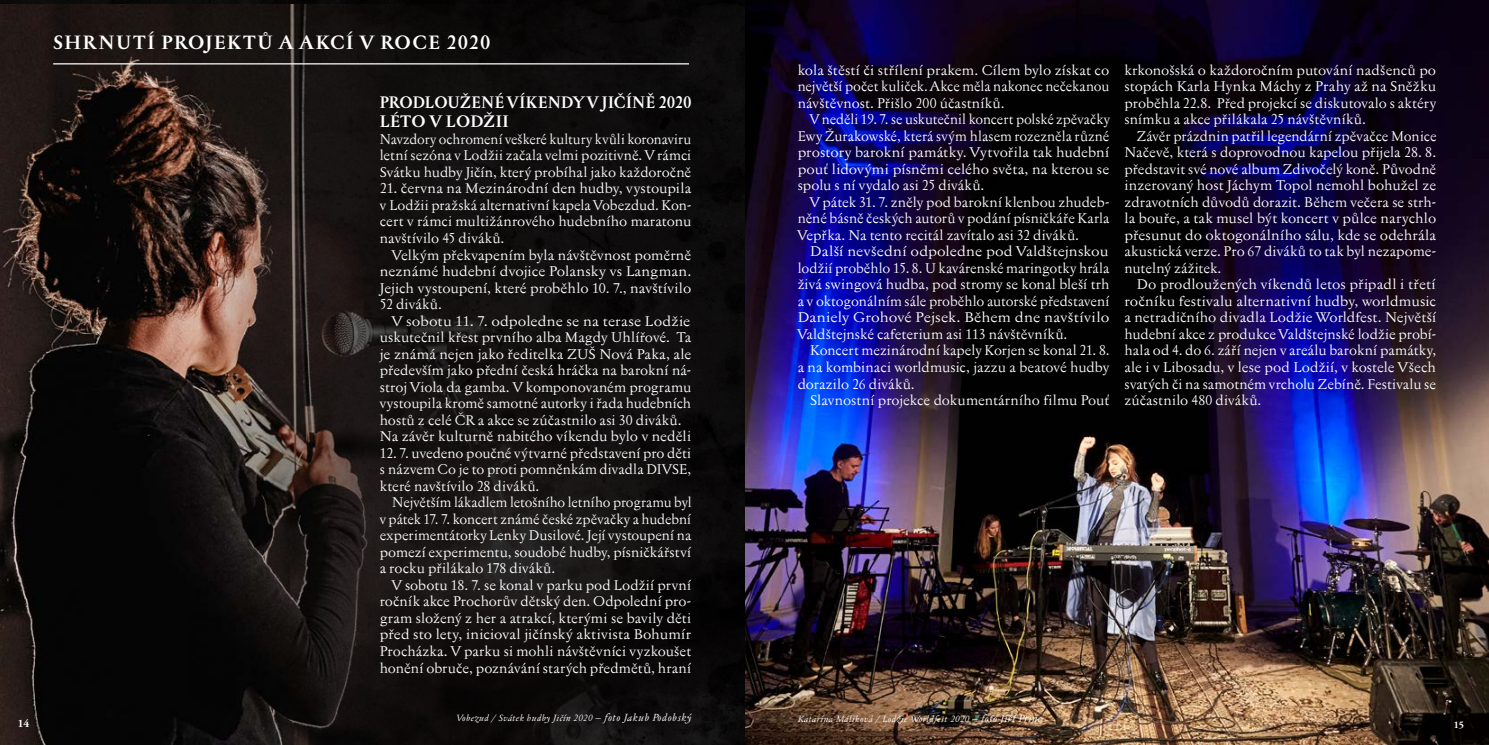
<style>
.page{position:relative;width:1489px;height:745px;background:#fff}
.page>*{position:absolute;margin:0;border:0;box-sizing:border-box;transform-origin:0 0}
.t1{font:700 18.75px "Jannon Text CE";letter-spacing:.085em;color:#fff}
.t2{font:700 16.25px/19.5px "Jannon Text CE";letter-spacing:.025em;color:#fff;scale:.94 1}
.t3{font:13.75px/16.5px "Jannon Text CE";color:#fff;text-align:justify}
.t4{font:13.75px/16.5px "Jannon Text CE";color:#fff;scale:1.06 1}
.t5{font:13.75px/16.5px "Jannon Text CE";color:#fff;text-align:justify;scale:.96 1}
.t6{font:13.75px/16.5px "Jannon Text CE";color:#fff;text-align:justify;scale:.95 1}
.t7{font:700 11.25px "Adobe Garamond Pro";color:#fff}
.t8{font:700 10px "Adobe Garamond Pro";color:#fff}
.t9{font:italic 8.75px "Jannon Text CE";letter-spacing:.05em;color:#fff}
.s1{font-size:10px}
</style>
<div class="page">
<img style="left:0;top:5px;width:745px;height:739px">
<hr style="left:53px;top:63px;width:636px;height:1px;background:#fff">
<img style="left:745px;top:0;width:743px;height:744px">
<h1 class="t1" style="left:53px;top:32px;width:438px">SHRNUTÍ PROJEKTŮ A AKCÍ V ROCE 2020</h1>
<p class="t2" style="left:380px;top:93px;width:333px">PRODLOUŽENÉ VÍKENDY V JIČÍNĚ 2020<br>LÉTO V LODŽII</p>
<p class="t6" style="left:380px;top:131px;width:329px">Navzdory ochromení veškeré kultury kvůli koronaviru letní sezóna v Lodžii začala velmi pozitivně. V rámci Svátku hudby Jičín, který probíhal jako každoročně</p>
<p class="t3" style="left:380px;top:181px;width:313px">21. června na Mezinárodní den hudby, vystoupila v Lodžii pražská alternativní kapela Vobezdud. Kon&shy;cert v rámci multižánrového hudebního maratonu navštívilo 45 diváků.</p>
<p class="t3" style="left:380px;top:247px;width:313px;text-indent:13px">Velkým překvapením byla návštěvnost poměrně neznámé hudební dvojice Polansky vs Langman.<br>Jejich vystoupení, které proběhlo 10. 7., navštívilo 52 diváků.</p>
<p class="t4" style="left:380px;top:313px;width:295px;text-indent:13px">V sobotu 11. 7. odpoledne se na terase Lodžie uskutečnil křest prvního alba Magdy Uhlířové. Ta je známá nejen jako ředitelka ZUŠ Nová Paka, ale především jako přední česká hráčka na barokní ná&shy;stroj Viola da gamba. V komponovaném programu vystoupila kromě samotné autorky i řada hudebních hostů z celé ČR a akce se zúčastnilo asi 30 diváků.<br>Na závěr kulturně nabitého víkendu bylo v neděli</p>
<p class="t3" style="left:380px;top:445px;width:313px">12. 7. uvedeno poučné výtvarné představení pro děti s názvem Co je to proti pomněnkám divadla DIVSE, které navštívilo 28 diváků.</p>
<p class="t5" style="left:380px;top:494px;width:327px;text-indent:13px">Největším lákadlem letošního letního programu byl v pátek 17. 7. koncert známé české zpěvačky a hudební experimentátorky Lenky Dusilové. Její vystoupení na pomezí experimentu, soudobé hudby, písničkářství a rocku přilákalo 178 diváků.</p>
<p class="t3" style="left:380px;top:577px;width:313px;text-indent:12px">V sobotu 18. 7. se konal v parku pod Lodžií první ročník akce Prochorův dětský den. Odpolední pro&shy;gram složený z her a atrakcí, kterými se bavily děti před sto lety, inicioval jičínský aktivista Bohumír Procházka. V parku si mohli návštěvníci vyzkoušet honění obruče, poznávání starých předmětů, hraní</p>
<p class="t9" style="left:456px;top:712px;width:236px">Vobezud / Svátek hudby Jičín 2020 <span class="s1">– foto Jakub Podobský</span></p>
<p class="t3" style="left:797px;top:62px;width:313px">kola štěstí či střílení prakem. Cílem bylo získat co největší počet kuliček. Akce měla nakonec nečekanou návštěvnost. Přišlo 200 účastníků.</p>
<p class="t5" style="left:797px;top:112px;width:327px;text-indent:13px">V neděli 19. 7. se uskutečnil koncert polské zpěvačky Ewy Žurakowské, která svým hlasem rozezněla různé prostory barokní památky. Vytvořila tak hudební pouť lidovými písněmi celého světa, na kterou se spolu s ní vydalo asi 25 diváků.</p>
<p class="t3" style="left:797px;top:194px;width:313px;text-indent:13px">V pátek 31. 7. zněly pod barokní klenbou zhudeb&shy;něné básně českých autorů v podání písničkáře Karla Vepřka. Na tento recitál zavítalo asi 32 diváků.</p>
<p class="t4" style="left:797px;top:244px;width:295px;text-align:justify;text-indent:13px">Další nevšední odpoledne pod Valdštejnskou lodžií proběhlo 15. 8. U kavárenské maringotky hrála živá swingová hudba, pod stromy se konal bleší trh a v oktogonálním sále proběhlo autorské představení Daniely Grohové Pejsek. Během dne navštívilo Valdštejnské cafeterium asi 113 návštěvníků.</p>
<p class="t3" style="left:797px;top:343px;width:313px;text-indent:13px">Koncert mezinárodní kapely Korjen se konal 21. 8. a na kombinaci worldmusic, jazzu a beatové hudby dorazilo 26 diváků.</p>
<p class="t3" style="left:810px;top:392px;width:301px">Slavnostní projekce dokumentárního filmu Pouť</p>
<p class="t3" style="left:1124px;top:62px;width:313px">krkonošská o každoročním putování nadšenců po stopách Karla Hynka Máchy z Prahy až na Sněžku proběhla 22.8. Před projekcí se diskutovalo s aktéry snímku a akce přilákala 25 návštěvníků.</p>
<p class="t3" style="left:1124px;top:128px;width:313px;text-indent:12px">Závěr prázdnin patřil legendární zpěvačce Monice Načevě, která s doprovodnou kapelou přijela 28. 8. představit své nové album Zdivočelý koně. Původně inzerovaný host Jáchym Topol nemohl bohužel ze zdravotních důvodů dorazit. Během večera se strh&shy;la bouře, a tak musel být koncert v půlce narychlo přesunut do oktogonálního sálu, kde se odehrála akustická verze. Pro 67 diváků to tak byl nezapome&shy;nutelný zážitek.</p>
<p class="t3" style="left:1124px;top:277px;width:313px;text-indent:13px">Do prodloužených víkendů letos připadl i třetí ročníku festivalu alternativní hudby, worldmusic a netradičního divadla Lodžie Worldfest. Největší hudební akce z produkce Valdštejnské lodžie probí&shy;hala od 4. do 6. září nejen v areálu barokní památky, ale i v Libosadu, v lese pod Lodžií, v kostele Všech svatých či na samotném vrcholu Zebíně. Festivalu se zúčastnilo 480 diváků.</p>
<p class="t9" style="left:797px;top:713px;width:245px">Katarína Máliková / Lodžie Worldfest 2020 <span class="s1">– foto Jiří Princ</span></p>
<p class="t7" style="left:18px;top:716px;width:13px">14</p>
<p class="t8" style="left:1453px;top:718px;width:12px">15</p>
</div>
